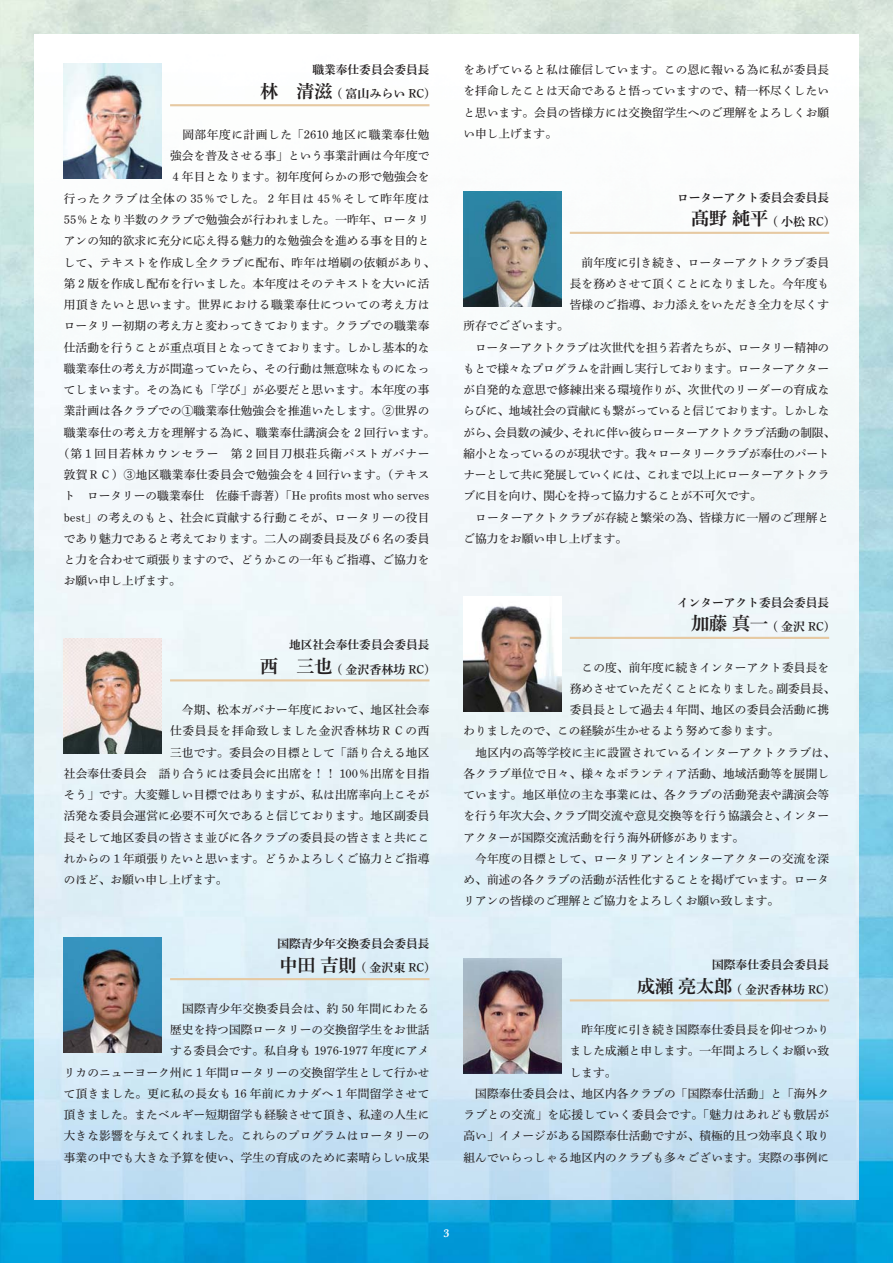
<style>
.page{position:relative;width:893px;height:1263px;background:#fff}
.page>*{position:absolute;margin:0;border:0;box-sizing:border-box;transform-origin:0 0}
.t1{font:12px "Shuei Min Pro B 90 pv RKSJ H";color:#231f20}
.t2{font:11.7px/21.3px "Shuei Min Pro M 90 pv RKSJ H";letter-spacing:.01em;color:#231f20;text-align:justify}
.t3{font:11.7px/21.3px "Shuei Min Pro M 90 pv RKSJ H";letter-spacing:-.015em;color:#231f20}
.t4{font:11.7px "Shuei Min Pro M 90 pv RKSJ H";letter-spacing:.03em;color:#231f20}
.t5{font:11.7px "Shuei Min Pro B 90 pv RKSJ H";color:#231f20}
.t6{font:11.7px "Shuei Min Pro M 90 pv RKSJ H";letter-spacing:.065em;color:#231f20}
.t7{font:11.7px "Shuei Min Pro M 90 pv RKSJ H";letter-spacing:.045em;color:#231f20}
.t8{font:11.7px "Shuei Min Pro M 90 pv RKSJ H";letter-spacing:.05em;color:#231f20}
.t9{font:11.7px "Shuei Min Pro M 90 pv RKSJ H";letter-spacing:.06em;color:#231f20}
.t10{font:600 11.7px "Baskerville";color:#fff}
.s1{font-size:18px}
</style>
<div class="page">
<img style="left:0;top:0;width:893px;height:1263px">
<img style="left:34px;top:34px;width:825px;height:1165px">
<hr style="left:570px;top:232px;width:259px;height:2px;background:#e6c9a2">
<hr style="left:570px;top:637px;width:259px;height:2px;background:#e6c9a2">
<hr style="left:570px;top:999px;width:259px;height:2px;background:#e6c9a2">
<img style="left:463px;top:191px;width:98px;height:115px">
<img style="left:463px;top:596px;width:98px;height:115px">
<img style="left:463px;top:959px;width:98px;height:115px">
<hr style="left:170px;top:104px;width:259px;height:2px;background:#e6c9a2">
<hr style="left:170px;top:679px;width:259px;height:2px;background:#e6c9a2">
<hr style="left:170px;top:978px;width:259px;height:2px;background:#e6c9a2">
<img style="left:64px;top:64px;width:98px;height:115px">
<img style="left:64px;top:639px;width:98px;height:115px">
<img style="left:64px;top:938px;width:98px;height:114px">
<p class="t5" style="left:313px;top:65px;width:118px">職業奉仕委員会委員長</p>
<p class="t1" style="left:260px;top:89px;width:171px"><span class="s1">林　清滋</span> ( 富山みらい RC)</p>
<p class="t8" style="left:170px;top:130px;width:261px">　岡部年度に計画した「2610 地区に職業奉仕勉</p>
<p class="t2" style="left:170px;top:147px;width:261px">強会を普及させる事」という事業計画は今年度で</p>
<p class="t2" style="left:170px;top:168px;width:261px">４年目となります。初年度何らかの形で勉強会を</p>
<p class="t6" style="left:64px;top:194px;width:367px">行ったクラブは全体の 35％でした。２年目は 45％そして昨年度は</p>
<p class="t2" style="left:64px;top:210px;width:367px">55％となり半数のクラブで勉強会が行われました。一昨年、ロータリ</p>
<p class="t2" style="left:64px;top:232px;width:367px">アンの知的欲求に充分に応え得る魅力的な勉強会を進める事を目的と</p>
<p class="t4" style="left:64px;top:258px;width:373px">して、テキストを作成し全クラブに配布、昨年は増刷の依頼があり、</p>
<p class="t2" style="left:64px;top:274px;width:367px">第２版を作成し配布を行いました。本年度はそのテキストを大いに活</p>
<p class="t7" style="left:64px;top:300px;width:367px">用頂きたいと思います。世界における職業奉仕についての考え方は</p>
<p class="t2" style="left:64px;top:317px;width:367px">ロータリー初期の考え方と変わってきております。クラブでの職業奉</p>
<p class="t2" style="left:64px;top:338px;width:367px">仕活動を行うことが重点項目となってきております。しかし基本的な</p>
<p class="t2" style="left:64px;top:359px;width:367px">職業奉仕の考え方が間違っていたら、その行動は無意味なものになっ</p>
<p class="t2" style="left:64px;top:381px;width:367px">てしまいます。その為にも「学び」が必要だと思います。本年度の事</p>
<p class="t2" style="left:64px;top:402px;width:367px">業計画は各クラブでの①職業奉仕勉強会を推進いたします。②世界の</p>
<p class="t4" style="left:64px;top:428px;width:373px">職業奉仕の考え方を理解する為に、職業奉仕講演会を２回行います。</p>
<p class="t6" style="left:58px;top:449px;width:385px">（第 1 回目若林カウンセラー　第２回目刀根荘兵衛パストガバナー　</p>
<p class="t4" style="left:64px;top:470px;width:367px">敦賀ＲＣ）③地区職業奉仕委員会で勉強会を４回行います。（テキス</p>
<p class="t2" style="left:64px;top:487px;width:367px">ト　ロータリーの職業奉仕　佐藤千壽著）「He profits most who serves</p>
<p class="t2" style="left:64px;top:508px;width:367px">best」の考えのもと、社会に貢献する行動こそが、ロータリーの役目</p>
<p class="t2" style="left:64px;top:529px;width:367px">であり魅力であると考えております。二人の副委員長及び６名の委員</p>
<p class="t2" style="left:64px;top:551px;width:367px">と力を合わせて頑張りますので、どうかこの一年もご指導、ご協力を</p>
<p class="t2" style="left:64px;top:572px;width:118px">お願い申し上げます。</p>
<p class="t5" style="left:289px;top:640px;width:142px">地区社会奉仕委員会委員長</p>
<p class="t1" style="left:260px;top:665px;width:171px"><span class="s1">西　三也</span> ( 金沢香林坊 RC)</p>
<p class="t2" style="left:170px;top:701px;width:261px">　今期、松本ガバナー年度において、地区社会奉</p>
<p class="t9" style="left:170px;top:726px;width:273px">仕委員長を拝命致しました金沢香林坊ＲＣの西　</p>
<p class="t2" style="left:170px;top:743px;width:261px">三也です。委員会の目標として「語り合える地区</p>
<p class="t2" style="left:64px;top:764px;width:367px">社会奉仕委員会　語り合うには委員会に出席を！！ 100％出席を目指</p>
<p class="t2" style="left:64px;top:786px;width:367px">そう」です。大変難しい目標ではありますが、私は出席率向上こそが</p>
<p class="t2" style="left:64px;top:807px;width:367px">活発な委員会運営に必要不可欠であると信じております。地区副委員</p>
<p class="t2" style="left:64px;top:828px;width:367px">長そして地区委員の皆さま並びに各クラブの委員長の皆さまと共にこ</p>
<p class="t2" style="left:64px;top:849px;width:367px">れからの１年頑張りたいと思います。どうかよろしくご協力とご指導</p>
<p class="t2" style="left:64px;top:871px;width:165px">のほど、お願い申し上げます。</p>
<p class="t5" style="left:277px;top:939px;width:153px">国際青少年交換委員会委員長</p>
<p class="t1" style="left:279px;top:963px;width:151px"><span class="s1">中田 吉則</span> ( 金沢東 RC)</p>
<p class="t2" style="left:64px;top:999px;width:367px;text-align:right">　国際青少年交換委員会は、約 50 年間にわたる<br>歴史を持つ国際ロータリーの交換留学生をお世話<br>する委員会です。私自身も 1976-1977 年度にアメ<br>リカのニューヨーク州に１年間ロータリーの交換留学生として行かせて頂きました。更に私の長女も 16 年前にカナダへ１年間留学させて頂きました。またベルギー短期留学も経験させて頂き、私達の人生に大きな影響を与えてくれました。これらのプログラムはロータリーの事業の中でも大きな予算を使い、学生の育成のために素晴らしい成果</p>
<p class="t2" style="left:463px;top:61px;width:367px">をあげていると私は確信しています。この恩に報いる為に私が委員長を拝命したことは天命であると悟っていますので、精一杯尽くしたいと思います。会員の皆様方には交換留学生へのご理解をよろしくお願い申し上げます。</p>
<p class="t5" style="left:677px;top:193px;width:153px">ローターアクト委員会委員長</p>
<p class="t1" style="left:691px;top:217px;width:139px"><span class="s1">髙野 純平</span> ( 小松 RC)</p>
<p class="t2" style="left:570px;top:253px;width:261px">　前年度に引き続き、ローターアクトクラブ委員長を務めさせて頂くことになりました。今年度も皆様のご指導、お力添えをいただき全力を尽くす</p>
<p class="t3" style="left:463px;top:317px;width:373px">所存でございます。<br>　ローターアクトクラブは次世代を担う若者たちが、ロータリー精神のもとで様々なプログラムを計画し実行しております。ローターアクターが自発的な意思で修練出来る環境作りが、次世代のリーダーの育成ならびに、地域社会の貢献にも繋がっていると信じております。しかしながら、会員数の減少、それに伴い彼らローターアクトクラブ活動の制限、縮小となっているのが現状です。我々ロータリークラブが奉仕のパートナーとして共に発展していくには、これまで以上にローターアクトクラブに目を向け、関心を持って協力することが不可欠です。<br>　ローターアクトクラブが存続と繁栄の為、皆様方に一層のご理解とご協力をお願い申し上げます。</p>
<p class="t5" style="left:677px;top:598px;width:153px">インターアクト委員会委員長</p>
<p class="t1" style="left:691px;top:622px;width:139px"><span class="s1">加藤 真一</span> ( 金沢 RC)</p>
<p class="t2" style="left:570px;top:658px;width:261px">　この度、前年度に続きインターアクト委員長を</p>
<p class="t2" style="left:570px;top:679px;width:267px">務めさせていただくことになりました。副委員長、</p>
<p class="t2" style="left:570px;top:701px;width:261px">委員長として過去４年間、地区の委員会活動に携</p>
<p class="t2" style="left:463px;top:722px;width:317px">わりましたので、この経験が生かせるよう努めて参ります。</p>
<p class="t2" style="left:463px;top:743px;width:373px">　地区内の高等学校に主に設置されているインターアクトクラブは、</p>
<p class="t2" style="left:463px;top:764px;width:367px">各クラブ単位で日々、様々なボランティア活動、地域活動等を展開し</p>
<p class="t2" style="left:463px;top:786px;width:367px">ています。地区単位の主な事業には、各クラブの活動発表や講演会等</p>
<p class="t2" style="left:463px;top:807px;width:367px">を行う年次大会、クラブ間交流や意見交換等を行う協議会と、インター</p>
<p class="t2" style="left:463px;top:828px;width:282px">アクターが国際交流活動を行う海外研修があります。</p>
<p class="t2" style="left:463px;top:849px;width:367px">　今年度の目標として、ロータリアンとインターアクターの交流を深</p>
<p class="t2" style="left:463px;top:871px;width:367px">め、前述の各クラブの活動が活性化することを掲げています。ロータ</p>
<p class="t2" style="left:463px;top:892px;width:317px">リアンの皆様のご理解とご協力をよろしくお願い致します。</p>
<p class="t5" style="left:712px;top:960px;width:118px">国際奉仕委員会委員長</p>
<p class="t1" style="left:637px;top:984px;width:194px"><span class="s1">成瀬 亮太郎</span> ( 金沢香林坊 RC)</p>
<p class="t2" style="left:570px;top:1020px;width:261px">　昨年度に引き続き国際奉仕委員長を仰せつかり</p>
<p class="t2" style="left:570px;top:1042px;width:261px">ました成瀬と申します。一年間よろしくお願い致</p>
<p class="t2" style="left:570px;top:1063px;width:48px">します。</p>
<p class="t2" style="left:463px;top:1084px;width:367px">　国際奉仕委員会は、地区内各クラブの「国際奉仕活動」と「海外ク</p>
<p class="t4" style="left:463px;top:1110px;width:367px">ラブとの交流」を応援していく委員会です。「魅力はあれども敷居が</p>
<p class="t2" style="left:463px;top:1127px;width:367px">高い」イメージがある国際奉仕活動ですが、積極的且つ効率良く取り</p>
<p class="t2" style="left:463px;top:1148px;width:367px">組んでいらっしゃる地区内のクラブも多々ございます。実際の事例に</p>
<p class="t10" style="left:444px;top:1226px;width:7px">3</p>
</div>
